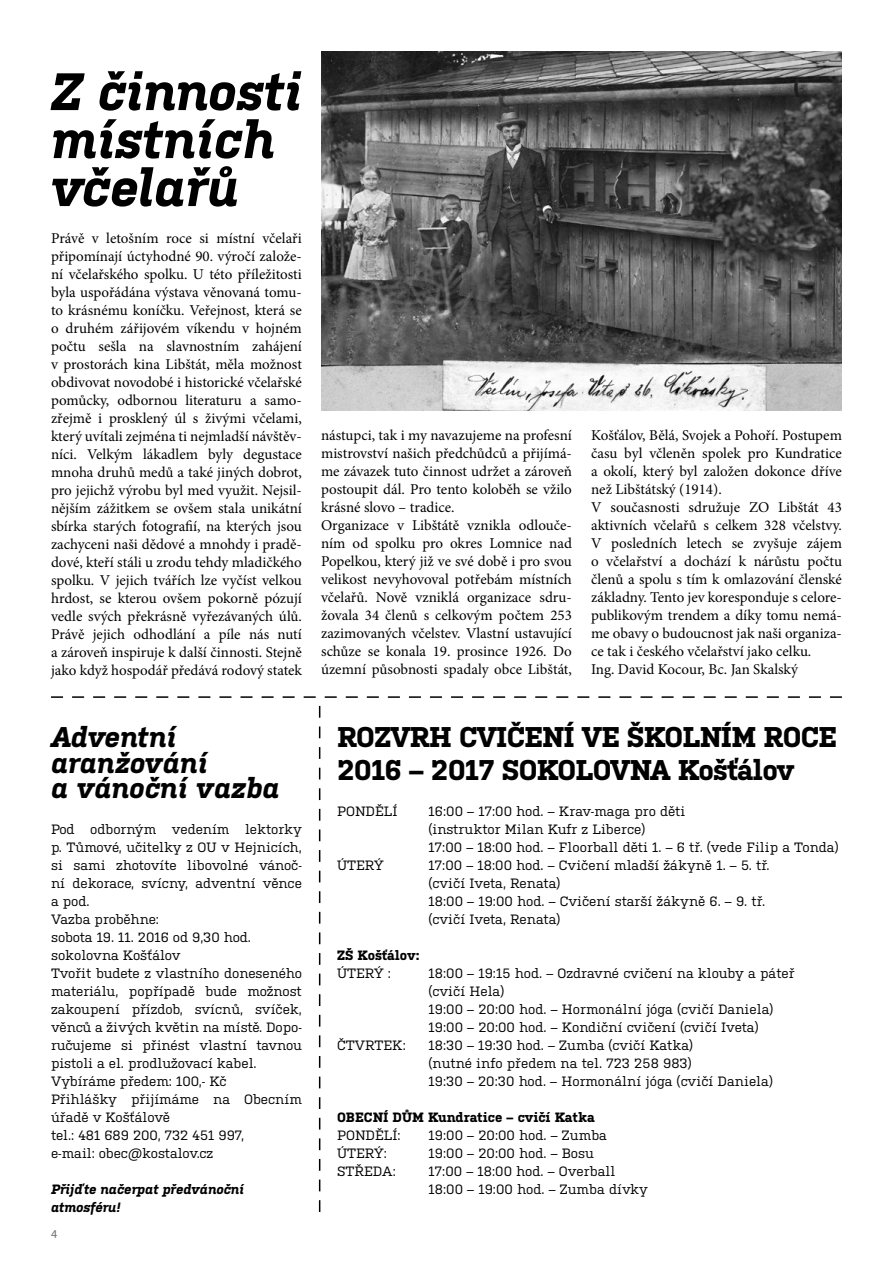
<style>
.page{position:relative;width:893px;height:1263px;background:#fff}
.page>*{position:absolute;margin:0;border:0;box-sizing:border-box;transform-origin:0 0}
.t1{font:italic 700 52.5px/48px "Kulturista";color:#000}
.t2{font:700 28.5px/33px "Kulturista";letter-spacing:-.025em;color:#000}
.t3{font:italic 700 28.5px/25.5px "Kulturista";color:#000}
.t4{font:15px/18px "Minion Pro";color:#000}
.t5{font:13.5px/18px "Kulturista";color:#000}
.t6{font:700 13.5px "Kulturista";letter-spacing:.005em;color:#000}
.t7{font:italic 700 13.5px/18px "Kulturista";color:#000}
.t8{font:12px "Myriad Pro";color:#706f6f}
</style>
<div class="page">
<img style="left:321px;top:51px;width:521px;height:359px">
<svg style="left:51px;top:696px;width:791px;height:2px"></svg>
<svg style="left:319px;top:706px;width:1px;height:506px"></svg>
<h1 class="t1" style="left:51px;top:63px;width:252px">Z činnosti místních včelařů</h1>
<p class="t4" style="left:51px;top:229px;width:252px;text-align:justify">Právě v letošním roce si místní včelaři připomínají úctyhodné 90. výročí založe&shy;ní včelařského spolku. U této příležitosti byla uspořádána výstava věnovaná tomu&shy;to krásnému koníčku. Veřejnost, která se o druhém zářijovém víkendu v hojném počtu sešla na slavnostním zahájení v prostorách kina Libštát, měla možnost obdivovat novodobé i historické včelařské pomůcky, odbornou literaturu a samo&shy;zřejmě i prosklený úl s živými včelami, který uvítali zejména ti nejmladší návštěv&shy;níci. Velkým lákadlem byly degustace mnoha druhů medů a také jiných dobrot, pro jejichž výrobu byl med využit. Nejsil&shy;nějším zážitkem se ovšem stala unikátní sbírka starých fotografií, na kterých jsou zachyceni naši dědové a mnohdy i pradě&shy;dové, kteří stáli u zrodu tehdy mladičkého spolku. V jejich tvářích lze vyčíst velkou hrdost, se kterou ovšem pokorně pózují vedle svých překrásně vyřezávaných úlů.<br>Právě jejich odhodlání a píle nás nutí a zároveň inspiruje k další činnosti. Stejně jako když hospodář předává rodový statek</p>
<h2 class="t3" style="left:51px;top:722px;width:230px">Adventní aranžování<br>a vánoční vazba</h2>
<p class="t5" style="left:51px;top:819px;width:252px">Pod odborným vedením lektorky p. Tůmové, učitelky z OU v Hejnicích, si sami zhotovíte libovolné vánoč&shy;ní dekorace, svícny, adventní věnce a pod.<br>Vazba proběhne:<br>sobota 19. 11. 2016 od 9,30 hod. sokolovna Košťálov<br>Tvořit budete z vlastního doneseného materiálu, popřípadě bude možnost zakoupení přízdob, svícnů, svíček, věnců a živých květin na místě. Dopo&shy;ručujeme si přinést vlastní tavnou pistoli a el. prodlužovací kabel.<br>Vybíráme předem: 100,- Kč<br>Přihlášky přijímáme na Obecním úřadě v Košťálově<br>tel.: 481 689 200, 732 451 997,<br>e-mail: obec@kostalov.cz</p>
<p class="t7" style="left:51px;top:1179px;width:195px">Přijďte načerpat předvánoční atmosféru!</p>
<p class="t8" style="left:51px;top:1226px;width:8px">4</p>
<p class="t4" style="left:321px;top:427px;width:252px">nástupci, tak i my navazujeme na profesní mistrovství našich předchůdců a přijímá&shy;me závazek tuto činnost udržet a zároveň postoupit dál. Pro tento koloběh se vžilo krásné slovo – tradice.<br>Organizace v Libštátě vznikla odlouče&shy;ním od spolku pro okres Lomnice nad Popelkou, který již ve své době i pro svou velikost nevyhovoval potřebám místních včelařů. Nově vzniklá organizace sdru&shy;žovala 34 členů s celkovým počtem 253 zazimovaných včelstev. Vlastní ustavující schůze se konala 19. prosince 1926. Do územní působnosti spadaly obce Libštát,</p>
<p class="t4" style="left:591px;top:427px;width:252px">Košťálov, Bělá, Svojek a Pohoří. Postupem času byl včleněn spolek pro Kundratice a okolí, který byl založen dokonce dříve než Libštátský (1914).<br>V současnosti sdružuje ZO Libštát 43 aktivních včelařů s celkem 328 včelstvy.<br>V posledních letech se zvyšuje zájem o včelařství a dochází k nárůstu počtu členů a spolu s tím k omlazování členské základny. Tento jev koresponduje s celore&shy;publikovým trendem a díky tomu nemá&shy;me obavy o budoucnost jak naši organiza&shy;ce tak i českého včelařství jako celku.<br>Ing. David Kocour, Bc. Jan Skalský</p>
<h2 class="t2" style="left:337px;top:718px;width:502px">ROZVRH CVIČENÍ VE ŠKOLNÍM ROCE<br>2016 – 2017 SOKOLOVNA Košťálov</h2>
<p class="t5" style="left:337px;top:801px;width:62px">PONDĚLÍ</p>
<p class="t5" style="left:428px;top:801px;width:412px">16:00 – 17:00 hod. – Krav-maga pro děti<br>(instruktor Milan Kufr z Liberce)<br>17:00 – 18:00 hod. – Floorball děti 1. – 6 tř. (vede Filip a Tonda)</p>
<p class="t5" style="left:337px;top:855px;width:48px">ÚTERÝ</p>
<p class="t5" style="left:428px;top:855px;width:343px">17:00 – 18:00 hod. – Cvičení mladší žákyně 1. – 5. tř. (cvičí Iveta, Renata)<br>18:00 – 19:00 hod. – Cvičení starší žákyně 6. – 9. tř. (cvičí Iveta, Renata)</p>
<p class="t6" style="left:337px;top:945px;width:84px">ZŠ Košťálov:</p>
<p class="t5" style="left:337px;top:963px;width:55px">ÚTERÝ :</p>
<p class="t5" style="left:428px;top:963px;width:368px">18:00 – 19:15 hod. – Ozdravné cvičení na klouby a páteř (cvičí Hela)<br>19:00 – 20:00 hod. – Hormonální jóga (cvičí Daniela)<br>19:00 – 20:00 hod. – Kondiční cvičení (cvičí Iveta)</p>
<p class="t5" style="left:337px;top:1035px;width:70px">ČTVRTEK:</p>
<p class="t5" style="left:428px;top:1035px;width:346px">18:30 – 19:30 hod. – Zumba (cvičí Katka)<br>(nutné info předem na tel. 723 258 983)<br>19:30 – 20:30 hod. – Hormonální jóga (cvičí Daniela)</p>
<p class="t6" style="left:337px;top:1107px;width:259px">OBECNÍ DŮM Kundratice – cvičí Katka</p>
<p class="t5" style="left:337px;top:1125px;width:65px">PONDĚLÍ:</p>
<p class="t5" style="left:428px;top:1125px;width:180px">19:00 – 20:00 hod. – Zumba</p>
<p class="t5" style="left:337px;top:1143px;width:51px">ÚTERÝ:</p>
<p class="t5" style="left:428px;top:1143px;width:167px">19:00 – 20:00 hod. – Bosu</p>
<p class="t5" style="left:337px;top:1161px;width:60px">STŘEDA:</p>
<p class="t5" style="left:428px;top:1161px;width:221px">17:00 – 18:00 hod. – Overball<br>18:00 – 19:00 hod. – Zumba dívky</p>
</div>
